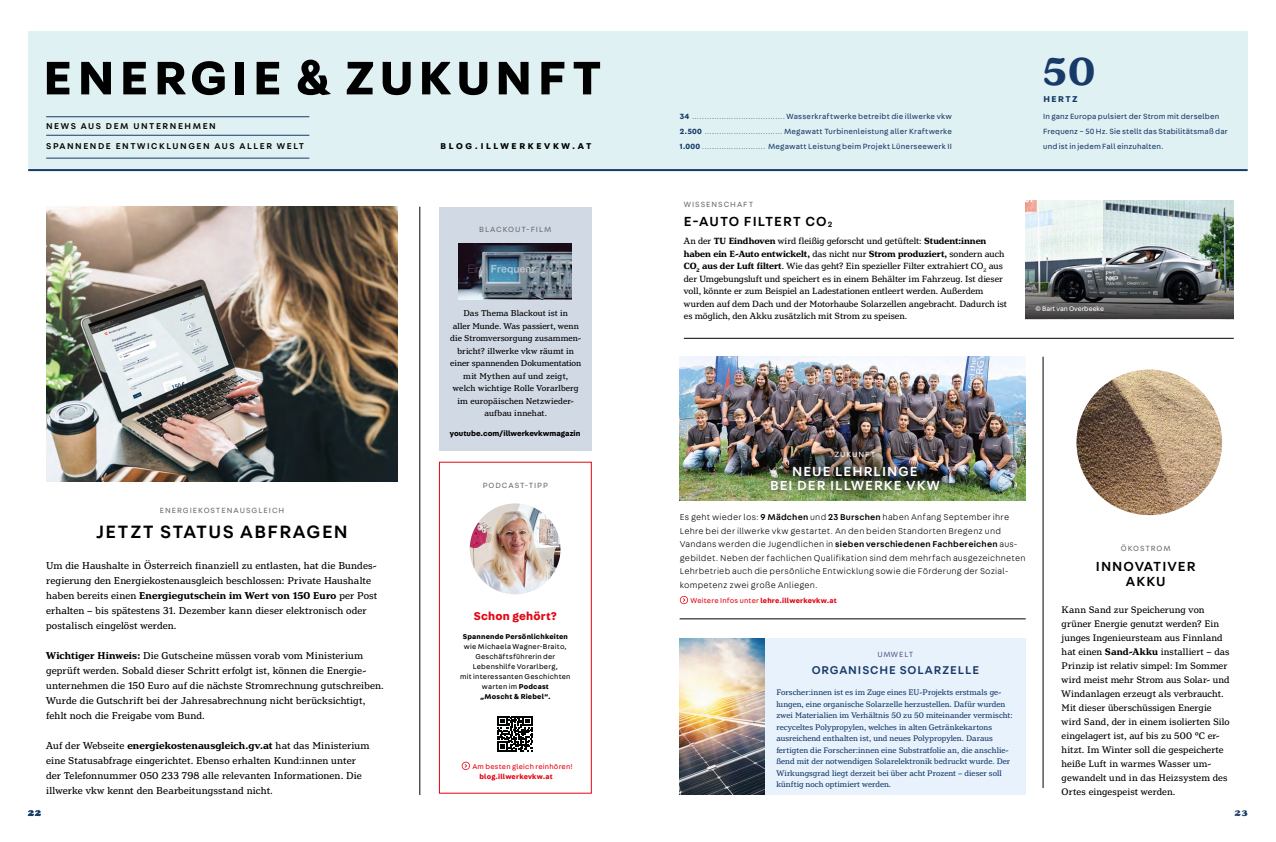
<style>
.page{position:relative;width:1276px;height:842px;background:#fff}
.page>*{position:absolute;margin:0;border:0;box-sizing:border-box;transform-origin:0 0}
.t1{font:700 50px "Fabriga";letter-spacing:.1em;color:#000}
.t2{font:700 41.1px "Henriette";color:#183a68}
.t3{font:500 19px "Fabriga";letter-spacing:.075em;color:#000}
.t4{font:500 14px/15px "Fabriga";letter-spacing:.075em;color:#000;text-align:center}
.t5{font:500 14px/14px "Fabriga";letter-spacing:.075em;color:#fff;text-align:center}
.t6{font:500 12px "Fabriga";letter-spacing:.075em;color:#183a68}
.t7{font:700 12px "Fabriga";letter-spacing:.02em;color:#e30613}
.t8{font:800 11px "Henriette";color:#183a68}
.t9{font:10.5px/15px "Henriette";letter-spacing:.01em;color:#000}
.t10{font:10px/14px "Henriette";letter-spacing:.01em;color:#000}
.t11{font:9.5px/12.5px "Henriette";color:#000}
.t12{font:300 9px/13.5px "Fabriga";letter-spacing:.02em;color:#000}
.t13{font:9px/12.5px "Henriette";letter-spacing:.01em;color:#000;text-align:center}
.t14{font:500 9px "Fabriga";letter-spacing:.175em;color:#000}
.t15{font:700 9px "Fabriga";letter-spacing:.3em;color:#000}
.t16{font:700 9px "Fabriga";letter-spacing:.175em;color:#183a68}
.t17{font:8.5px/11.5px "Henriette";letter-spacing:.005em;color:#183a68}
.t18{font:8px/15px "Fabriga";letter-spacing:.015em;color:#183a68;text-align:justify}
.t19{font:8px "Fabriga";letter-spacing:.12em;color:#706f6f}
.t20{font:700 8px "Fabriga";letter-spacing:.005em;color:#000}
.t21{font:8px "Fabriga";letter-spacing:.12em;color:#fff}
.t22{font:8px "Fabriga";letter-spacing:.1em;color:#59658d}
.t23{font:7.5px/10px "Fabriga";letter-spacing:.03em;color:#000;text-align:center}
.t24{font:700 7.5px "Fabriga";letter-spacing:.02em;color:#e30613}
.t25{font:700 7.5px "Fabriga";letter-spacing:.03em;color:#000}
.t26{font:7.5px "Fabriga";letter-spacing:.03em;color:#e30613}
.t27{font:7px "Fabriga";color:#fff}
.s1{font-weight:700}
.s2{font-weight:300}
.s3{font-weight:500}
.s4{font-weight:400}
</style>
<div class="page">
<img style="left:679px;top:357px;width:346px;height:143px">
<img style="left:1026px;top:200px;width:207px;height:69px">
<svg style="left:1025px;top:269px;width:208px;height:50px;background:#4d5052"></svg>
<div style="left:439px;top:207px;width:152px;height:243px;background:#d1d9e5"></div>
<img style="left:46px;top:207px;width:352px;height:275px">
<div style="left:28px;top:31px;width:1219px;height:139px;background:#e0f1f3"></div>
<img style="left:1076px;top:369px;width:146px;height:146px;border-radius:73px">
<hr style="left:420px;top:207px;width:1px;height:588px;background:#000">
<hr style="left:684px;top:338px;width:549px;height:1px;background:#000">
<hr style="left:679px;top:619px;width:346px;height:1px;background:#000">
<hr style="left:28px;top:169px;width:1219px;height:2px;background:#183a68">
<svg style="left:462px;top:762px;width:8px;height:8px"></svg>
<div style="left:439px;top:462px;width:153px;height:332px;border:1px solid #e30613"></div>
<hr style="left:46px;top:117px;width:263px;height:1px;background:#183a68">
<hr style="left:46px;top:158px;width:263px;height:1px;background:#183a68">
<hr style="left:46px;top:135px;width:263px;height:1px;background:#183a68">
<img style="left:470px;top:503px;width:90px;height:91px;border-radius:45px">
<svg style="left:497px;top:716px;width:36px;height:36px"></svg>
<svg style="left:497px;top:716px;width:35px;height:35px"></svg>
<div style="left:679px;top:638px;width:346px;height:156px;background:#e7f2fc"></div>
<img style="left:679px;top:638px;width:85px;height:156px">
<svg style="left:680px;top:596px;width:8px;height:8px"></svg>
<hr style="left:1043px;top:357px;width:1px;height:431px;background:#000">
<img style="left:459px;top:244px;width:113px;height:55px">
<img style="left:699px;top:430px;width:317px;height:70px;border-radius:50%">
<div style="left:765px;top:460px;width:180px;height:36px;background:#434342;opacity:.75"></div>
<h1 class="t1" style="left:43px;top:44px;width:559px">ENERGIE &amp; ZUKUNFT</h1>
<p class="t14" style="left:46px;top:120px;width:171px">NEWS AUS DEM UNTERNEHMEN</p>
<p class="t14" style="left:46px;top:140px;width:259px">SPANNENDE ENTWICKLUNGEN AUS ALLER WELT</p>
<p class="t15" style="left:440px;top:140px;width:152px">BLOG.ILLWERKEVKW.AT</p>
<p class="t19" style="left:479px;top:224px;width:74px">BLACKOUT-FILM</p>
<p class="t13" style="left:450px;top:307px;width:132px">Das Thema Blackout ist in<br>aller Munde. Was passiert, wenn die Stromversorgung zusammen&shy;bricht? illwerke vkw räumt in einer spannenden Dokumentation mit Mythen auf und zeigt,<br>welch wichtige Rolle Vorarlberg im europäischen Netzwieder&shy;aufbau innehat.</p>
<p class="t20" style="left:450px;top:428px;width:132px">youtube.com/illwerkevkwmagazin</p>
<p class="t19" style="left:160px;top:505px;width:126px">ENERGIEKOSTENAUSGLEICH</p>
<h3 class="t3" style="left:96px;top:519px;width:253px">JETZT STATUS ABFRAGEN</h3>
<p class="t9" style="left:46px;top:558px;width:333px">Um die Haushalte in Österreich finanziell zu entlasten, hat die Bundes&shy;regierung den Energiekostenausgleich beschlossen: Private Haushalte haben bereits einen <span class="s1">Energiegutschein im Wert von 150 Euro</span> per Post erhalten – bis spätestens 31. Dezember kann dieser elektronisch oder postalisch eingelöst werden.</p>
<p class="t9" style="left:46px;top:648px;width:339px"><span class="s1">Wichtiger Hinweis:</span> Die Gutscheine müssen vorab vom Ministerium geprüft werden. Sobald dieser Schritt erfolgt ist, können die Energie&shy;unternehmen die 150 Euro auf die nächste Stromrechnung gutschreiben.<br>Wurde die Gutschrift bei der Jahresabrechnung nicht berücksichtigt, fehlt noch die Freigabe vom Bund.</p>
<p class="t9" style="left:46px;top:738px;width:325px">Auf der Webseite <span class="s1">energiekostenausgleich.gv.at</span> hat das Ministerium eine Statusabfrage eingerichtet. Ebenso erhalten Kund:innen unter der Telefonnummer 050 233 798 alle relevanten Informationen. Die illwerke vkw kennt den Bearbeitungsstand nicht.</p>
<p class="t19" style="left:483px;top:480px;width:67px">PODCAST-TIPP</p>
<p class="t7" style="left:474px;top:608px;width:85px">Schon gehört?</p>
<p class="t25" style="left:463px;top:631px;width:107px">Spannende Persönlichkeiten</p>
<p class="t23" style="left:460px;top:641px;width:112px">wie Michaela Wagner-Braito,<br>Geschäftsführerin der<br>Lebenshilfe Vorarlberg,<br>mit interessanten Geschichten warten im <span class="s1">Podcast<br>„Moscht &amp; Riebel“.</span></p>
<p class="t26" style="left:472px;top:761px;width:102px">Am besten gleich reinhören!</p>
<p class="t24" style="left:479px;top:771px;width:75px">blog.illwerkevkw.at</p>
<h2 class="t2" style="left:1043px;top:47px;width:53px">50</h2>
<p class="t16" style="left:1043px;top:93px;width:36px">HERTZ</p>
<p class="t18" style="left:680px;top:109px;width:273px"><span class="s1">34</span> <span class="s2">......................................</span> Wasserkraftwerke betreibt die illwerke vkw <span class="s1">2.500</span> <span class="s2">................................</span> Megawatt Turbinenleistung aller Kraftwerke <span class="s1">1.000</span> <span class="s2">..........................</span> Megawatt Leistung beim Projekt Lünerseewerk II</p>
<p class="t18" style="left:1043px;top:109px;width:186px;text-align:left">In ganz Europa pulsiert der Strom mit derselben<br>Frequenz – 50 Hz. Sie stellt das Stabilitätsmaß dar und ist in jedem Fall einzuhalten.</p>
<p class="t19" style="left:684px;top:199px;width:71px">WISSENSCHAFT</p>
<h3 class="t4" style="left:684px;top:213px;width:150px">E-AUTO FILTERT CO<sub>2</sub></h3>
<p class="t11" style="left:684px;top:235px;width:325px">An der <span class="s1">TU Eindhoven</span> wird fleißig geforscht und getüftelt: <span class="s1">Student:innen haben ein E-Auto entwickelt,</span> das nicht nur <span class="s1">Strom produziert,</span> sondern auch <span class="s1">CO</span><sub>2</sub> <span class="s1">aus der Luft filtert</span>. Wie das geht? Ein spezieller Filter extrahiert CO<sub>2</sub> aus der Umgebungsluft und speichert es in einem Behälter im Fahrzeug. Ist dieser voll, könnte er zum Beispiel an Ladestationen entleert werden. Außerdem wurden auf dem Dach und der Motorhaube Solarzellen angebracht. Dadurch ist es möglich, den Akku zusätzlich mit Strom zu speisen.</p>
<p class="t27" style="left:1035px;top:304px;width:70px">© Bart van Overbeeke</p>
<p class="t21" style="left:834px;top:449px;width:42px">ZUKUNFT</p>
<h3 class="t5" style="left:770px;top:464px;width:171px">NEUE LEHRLINGE<br>BEI DER ILLWERKE VKW</h3>
<p class="t12" style="left:680px;top:510px;width:347px">Es geht wieder los: <span class="s3">9 Mädchen</span> und <span class="s3">23 Burschen</span> haben Anfang September ihre Lehre bei der illwerke vkw gestartet. An den beiden Standorten Bregenz und Vandans werden die Jugendlichen in <span class="s3">sieben verschiedenen Fachbereichen</span> aus&shy;gebildet. Neben der fachlichen Qualifikation sind dem mehrfach ausgezeichneten Lehrbetrieb auch die persönliche Entwicklung sowie die Förderung der Sozial&shy;kompetenz zwei große Anliegen.</p>
<p class="t24" style="left:690px;top:595px;width:148px"><span class="s4">Weitere Infos unter</span> lehre.illwerkevkw.at</p>
<p class="t22" style="left:877px;top:649px;width:38px">UMWELT</p>
<p class="t17" style="left:776px;top:687px;width:238px">Forscher:innen ist es im Zuge eines EU-Projekts erstmals ge&shy;lungen, eine organische Solarzelle herzustellen. Dafür wurden zwei Materialien im Verhältnis 50 zu 50 miteinander vermischt: recyceltes Polypropylen, welches in alten Getränkekartons ausreichend enthalten ist, und neues Polypropylen. Daraus fertigten die Forscher:innen eine Substratfolie an, die anschlie&shy;ßend mit der notwendigen Solarelektronik bedruckt wurde. Der Wirkungsgrad liegt derzeit bei über acht Prozent – dieser soll künftig noch optimiert werden.</p>
<p class="t6" style="left:811px;top:662px;width:169px">ORGANISCHE SOLARZELLE</p>
<p class="t19" style="left:1120px;top:543px;width:51px">ÖKOSTROM</p>
<h3 class="t4" style="left:1096px;top:558px;width:101px">INNOVATIVER<br>AKKU</h3>
<p class="t10" style="left:1061px;top:602px;width:170px">Kann Sand zur Speicherung von grüner Energie genutzt werden? Ein junges Ingenieursteam aus Finnland hat einen <span class="s1">Sand-Akku</span> installiert – das Prinzip ist relativ simpel: Im Sommer wird meist mehr Strom aus Solar- und Windanlagen erzeugt als verbraucht.<br>Mit dieser überschüssigen Energie wird Sand, der in einem isolierten Silo eingelagert ist, auf bis zu 500 °C er&shy;hitzt. Im Winter soll die gespeicherte heiße Luft in warmes Wasser um&shy;gewandelt und in das Heizsystem des Ortes eingespeist werden.</p>
<p class="t8" style="left:28px;top:806px;width:14px">22</p>
<p class="t8" style="left:1235px;top:806px;width:14px">23</p>
</div>
